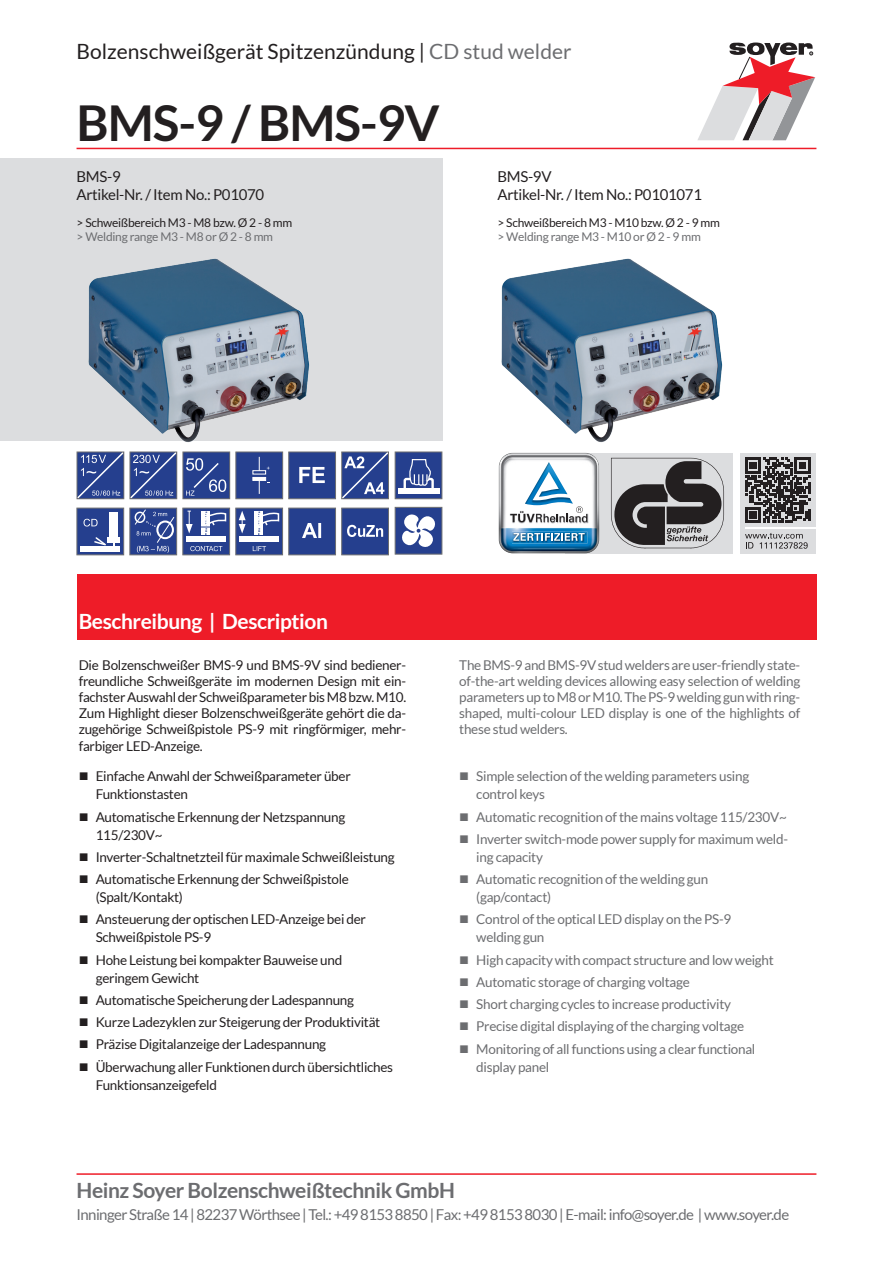
<style>
.page{position:relative;width:893px;height:1263px;background:#fff}
.page>*{position:absolute;margin:0;border:0;box-sizing:border-box;transform-origin:0 0}
.t1{font:700 49.5px "Lato";letter-spacing:-.02em;color:#231f20}
.t2{font:21px "Lato";color:#231f20}
.t3{font:700 21px "Lato";letter-spacing:-.02em;color:#6c6d70}
.t4{font:700 21px "Lato";letter-spacing:-.02em;color:#fff}
.t5{font:15px "Lato";letter-spacing:-.04em;color:#6c6d70}
.t6{font:15px/18px "Lato";letter-spacing:-.02em;color:#231f20}
.t7{font:13.5px/18px "Lato";letter-spacing:-.02em;color:#231f20}
.t8{font:13.5px/18px "Lato";letter-spacing:-.02em;color:#6c6d70}
.t9{font:12px "Lato";letter-spacing:-.02em;color:#231f20}
.t10{font:12px "Lato";letter-spacing:-.02em;color:#6c6d70}
.s1{color:#6c6d70}
.s2{font-family:"Arial";font-size:16.5px}
</style>
<div class="page">
<svg style="left:698px;top:42px;width:117px;height:98px"></svg>
<div style="left:77px;top:574px;width:739px;height:66px;background:#ee1c28"></div>
<hr style="left:77px;top:1173px;width:739px;height:2px;background:#ee1c28">
<hr style="left:77px;top:148px;width:739px;height:1px;background:#ee1c28">
<svg style="left:77px;top:452px;width:47px;height:47px;background:#3e5497"></svg>
<svg style="left:130px;top:452px;width:47px;height:47px;background:#3f5598"></svg>
<div style="left:183px;top:452px;width:47px;height:47px;background:#253f8e"></div>
<div style="left:183px;top:452px;width:47px;height:47px;border:1px solid #6c6d70"></div>
<svg style="left:186px;top:458px;width:40px;height:38px"></svg>
<div style="left:182px;top:508px;width:48px;height:47px;background:#253f8e;border:1px solid #6c6d70"></div>
<svg style="left:190px;top:546px;width:32px;height:5px"></svg>
<div style="left:186px;top:536px;width:39px;height:6px;background:#fff"></div>
<svg style="left:186px;top:511px;width:7px;height:22px"></svg>
<svg style="left:201px;top:512px;width:26px;height:23px"></svg>
<div style="left:395px;top:452px;width:47px;height:47px;background:#253f8e;border:1px solid #6c6d70"></div>
<div style="left:404px;top:478px;width:30px;height:14px;border:2px solid #fff;border-radius:2px"></div>
<div style="left:398px;top:488px;width:41px;height:5px;background:#fff"></div>
<svg style="left:409px;top:459px;width:23px;height:28px"></svg>
<div style="left:235px;top:452px;width:48px;height:47px;background:#253f8e;border:1px solid #6c6d70"></div>
<div style="left:252px;top:470px;width:14px;height:4px;border:1px solid #fff"></div>
<hr style="left:252px;top:477px;width:14px;height:4px;background:#fff">
<svg style="left:259px;top:457px;width:1px;height:14px"></svg>
<svg style="left:259px;top:480px;width:1px;height:14px"></svg>
<div style="left:235px;top:508px;width:48px;height:47px;background:#253f8e;border:1px solid #6c6d70"></div>
<svg style="left:253px;top:546px;width:13px;height:5px"></svg>
<div style="left:239px;top:536px;width:39px;height:6px;background:#fff"></div>
<svg style="left:239px;top:511px;width:7px;height:22px"></svg>
<svg style="left:254px;top:512px;width:26px;height:23px"></svg>
<div style="left:395px;top:507px;width:47px;height:47px;background:#253f8e;border:1px solid #6c6d70"></div>
<svg style="left:402px;top:514px;width:33px;height:33px"></svg>
<div style="left:129px;top:508px;width:48px;height:47px;background:#253f8e;border:1px solid #6c6d70"></div>
<svg style="left:134px;top:509px;width:41px;height:44px"></svg>
<div style="left:77px;top:508px;width:47px;height:47px;background:#253f8e;border:1px solid #6c6d70"></div>
<div style="left:81px;top:546px;width:39px;height:6px;background:#fff"></div>
<div style="left:109px;top:513px;width:9px;height:26px;background:#fff"></div>
<div style="left:107px;top:537px;width:13px;height:5px;background:#fff"></div>
<svg style="left:84px;top:519px;width:14px;height:7px"></svg>
<svg style="left:94px;top:537px;width:12px;height:9px"></svg>
<svg style="left:498px;top:452px;width:318px;height:102px"></svg>
<div style="left:288px;top:452px;width:48px;height:47px;background:#253f8e;border:1px solid #6c6d70"></div>
<svg style="left:299px;top:467px;width:26px;height:16px"></svg>
<div style="left:341px;top:452px;width:48px;height:47px;border:1px solid #6c6d70"></div>
<svg style="left:342px;top:452px;width:46px;height:47px;background:#475c9d"></svg>
<div style="left:288px;top:508px;width:48px;height:47px;background:#253f8e;border:1px solid #6c6d70"></div>
<svg style="left:302px;top:523px;width:19px;height:15px"></svg>
<div style="left:341px;top:508px;width:48px;height:47px;background:#253f8e;border:1px solid #6c6d70"></div>
<svg style="left:347px;top:525px;width:36px;height:12px"></svg>
<div style="left:0;top:158px;width:442px;height:283px;background:#dcdddf"></div>
<img style="left:88px;top:258px;width:222px;height:185px">
<img style="left:501px;top:258px;width:222px;height:185px">
<h2 class="t2" style="left:77px;top:40px;width:496px">Bolzenschweißgerät Spitzenzündung | <span class="s1">CD stud welder</span></h2>
<h1 class="t1" style="left:77px;top:94px;width:365px">BMS-9 / BMS-9V</h1>
<p class="t6" style="left:77px;top:167px;width:189px">BMS-9<br>Artikel-Nr. / Item No.: P01070</p>
<p class="t9" style="left:77px;top:216px;width:217px">&gt; Schweißbereich M3 - M8 bzw. Ø 2 - 8 mm</p>
<p class="t10" style="left:77px;top:230px;width:198px">&gt; Welding range M3 - M8 or Ø 2 - 8 mm</p>
<p class="t6" style="left:497px;top:167px;width:206px">BMS-9V<br>Artikel-Nr. / Item No.: P0101071</p>
<p class="t9" style="left:497px;top:216px;width:224px">&gt; Schweißbereich M3 - M10 bzw. Ø 2 - 9 mm</p>
<p class="t10" style="left:497px;top:230px;width:205px">&gt; Welding range M3 - M10 or Ø 2 - 9 mm</p>
<h2 class="t4" style="left:79px;top:609px;width:251px">Beschreibung | Description</h2>
<p class="t7" style="left:79px;top:656px;width:329px;line-height:16.2px;text-align:justify">Die Bolzenschweißer BMS-9 und BMS-9V sind bediener&shy;freundliche Schweißgeräte im modernen Design mit ein&shy;fachster Auswahl der Schweißparameter bis M8 bzw. M10.<br>Zum Highlight dieser Bolzenschweißgeräte gehört die da&shy;zugehörige Schweißpistole PS-9 mit ringförmiger, mehr&shy;farbiger LED-Anzeige.</p>
<p class="t7" style="left:96px;top:767px;width:257px;text-indent:-17px"><span class="s2">■</span> Einfache Anwahl der Schweißparameter über<br>Funktionstasten</p>
<p class="t7" style="left:96px;top:808px;width:251px;text-indent:-17px"><span class="s2">■</span> Automatische Erkennung der Netzspannung<br>115/230V~</p>
<p class="t7" style="left:79px;top:848px;width:318px"><span class="s2">■</span> Inverter-Schaltnetzteil für maximale Schweißleistung</p>
<p class="t7" style="left:96px;top:870px;width:255px;text-indent:-17px"><span class="s2">■</span> Automatische Erkennung der Schweißpistole (Spalt/Kontakt)</p>
<p class="t7" style="left:96px;top:910px;width:272px;text-indent:-17px"><span class="s2">■</span> Ansteuerung der optischen LED-Anzeige bei der<br>Schweißpistole PS-9</p>
<p class="t7" style="left:96px;top:951px;width:248px;text-indent:-17px"><span class="s2">■</span> Hohe Leistung bei kompakter Bauweise und geringem Gewicht</p>
<p class="t7" style="left:79px;top:991px;width:277px"><span class="s2">■</span> Automatische Speicherung der Ladespannung</p>
<p class="t7" style="left:79px;top:1013px;width:303px"><span class="s2">■</span> Kurze Ladezyklen zur Steigerung der Produktivität</p>
<p class="t7" style="left:79px;top:1035px;width:249px"><span class="s2">■</span> Präzise Digitalanzeige der Ladespannung</p>
<p class="t7" style="left:96px;top:1058px;width:299px;text-indent:-17px"><span class="s2">■</span> Überwachung aller Funktionen durch übersichtliches<br>Funktionsanzeigefeld</p>
<p class="t8" style="left:459px;top:656px;width:342px;line-height:16.2px;text-align:justify">The BMS-9 and BMS-9V stud welders are user-friendly state&shy;of-the-art welding devices allowing easy selection of welding parameters up to M8 or M10. The PS-9 welding gun with ring&shy;shaped, multi-colour LED display is one of the highlights of these stud welders.</p>
<p class="t8" style="left:476px;top:767px;width:274px;text-indent:-17px"><span class="s2">■</span> Simple selection of the welding parameters using control keys</p>
<p class="t8" style="left:459px;top:808px;width:329px"><span class="s2">■</span> Automatic recognition of the mains voltage 115/230V~</p>
<p class="t8" style="left:476px;top:830px;width:313px;text-indent:-17px"><span class="s2">■</span> Inverter switch-mode power supply for maximum weld&shy;ing capacity</p>
<p class="t8" style="left:476px;top:870px;width:233px;text-indent:-17px"><span class="s2">■</span> Automatic recognition of the welding gun (gap/contact)</p>
<p class="t8" style="left:476px;top:910px;width:256px;text-indent:-17px"><span class="s2">■</span> Control of the optical LED display on the PS-9 welding gun</p>
<p class="t8" style="left:459px;top:951px;width:316px"><span class="s2">■</span> High capacity with compact structure and low weight</p>
<p class="t8" style="left:459px;top:973px;width:232px"><span class="s2">■</span> Automatic storage of charging voltage</p>
<p class="t8" style="left:459px;top:995px;width:273px"><span class="s2">■</span> Short charging cycles to increase productivity</p>
<p class="t8" style="left:459px;top:1017px;width:286px"><span class="s2">■</span> Precise digital displaying of the charging voltage</p>
<p class="t8" style="left:476px;top:1040px;width:281px;text-indent:-17px"><span class="s2">■</span> Monitoring of all functions using a clear functional display panel</p>
<h2 class="t3" style="left:77px;top:1178px;width:380px">Heinz Soyer Bolzenschweißtechnik GmbH</h2>
<p class="t5" style="left:77px;top:1207px;width:714px">Inninger Straße 14 | 82237 Wörthsee | Tel.: +49 8153 8850 | Fax: +49 8153 8030 | E-mail: info@soyer.de | www.soyer.de</p>
</div>
